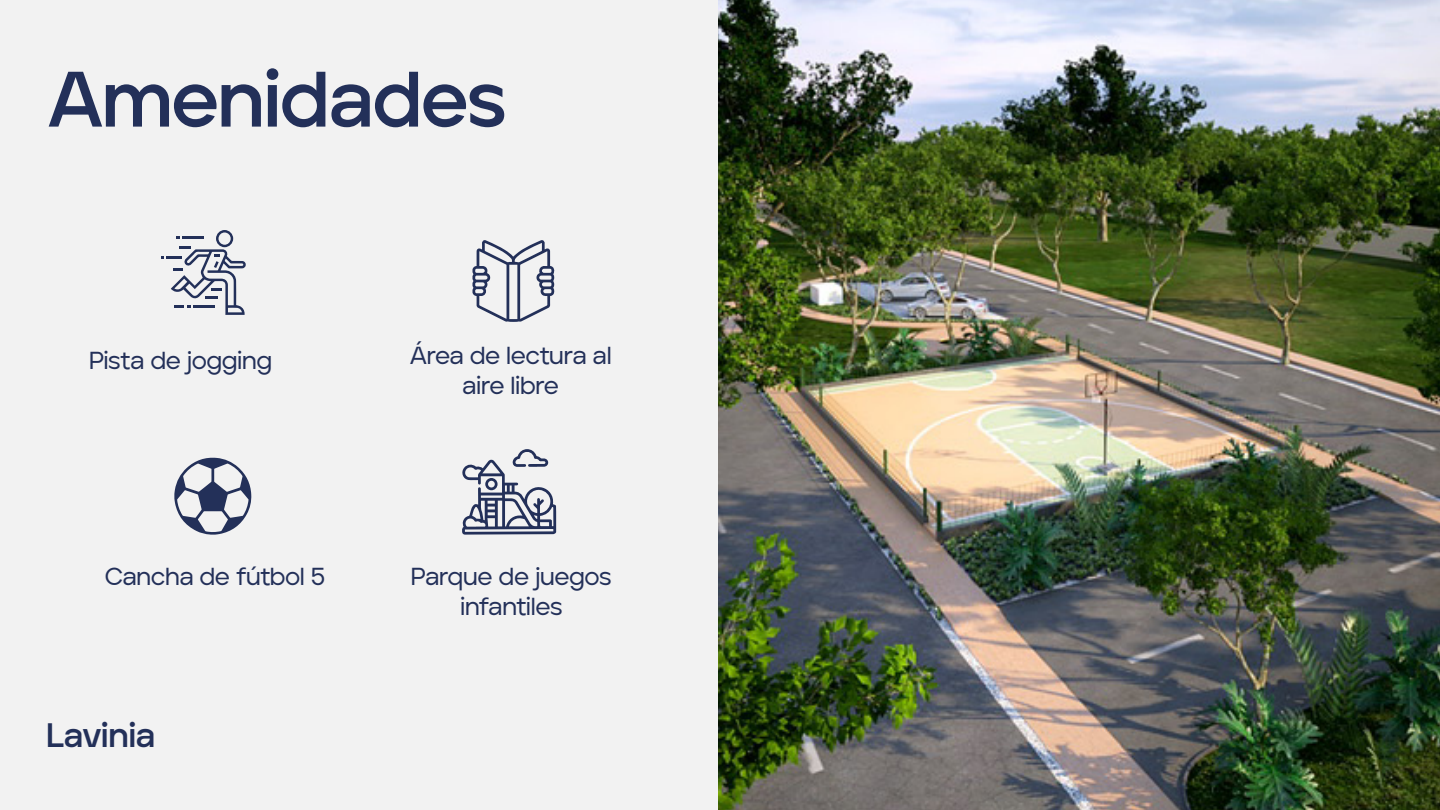
<style>
.page{position:relative;width:1440px;height:810px;background:#fff}
.page>*{position:absolute;margin:0;border:0;box-sizing:border-box;transform-origin:0 0}
.t1{font:700 78.38px "Aventa";letter-spacing:-.025em;color:#233059}
.t2{font:700 33.75px "Aventa";letter-spacing:-.025em;color:#233059}
.t3{font:500 24.45px/30px "Aventa";letter-spacing:-.015em;color:#233059;text-align:center}
</style>
<div class="page">
<div style="left:0;top:0;width:719px;height:810px;background:#f2f2f2"></div>
<img style="left:718px;top:0;width:722px;height:810px">
<svg style="left:174px;top:457px;width:78px;height:78px"></svg>
<svg style="left:462px;top:449px;width:94px;height:86px"></svg>
<svg style="left:473px;top:240px;width:82px;height:82px"></svg>
<svg style="left:161px;top:230px;width:85px;height:85px"></svg>
<h1 class="t1" style="left:46px;top:51px;width:462px">Amenidades</h1>
<p class="t3" style="left:89px;top:346px;width:185px">Pista de jogging</p>
<p class="t3" style="left:409px;top:340px;width:204px">Área de lectura al aire libre</p>
<p class="t3" style="left:105px;top:561px;width:222px">Cancha de fútbol 5</p>
<h2 class="t2" style="left:46px;top:714px;width:111px">Lavinia</h2>
<p class="t3" style="left:411px;top:561px;width:202px">Parque de juegos infantiles</p>
</div>
